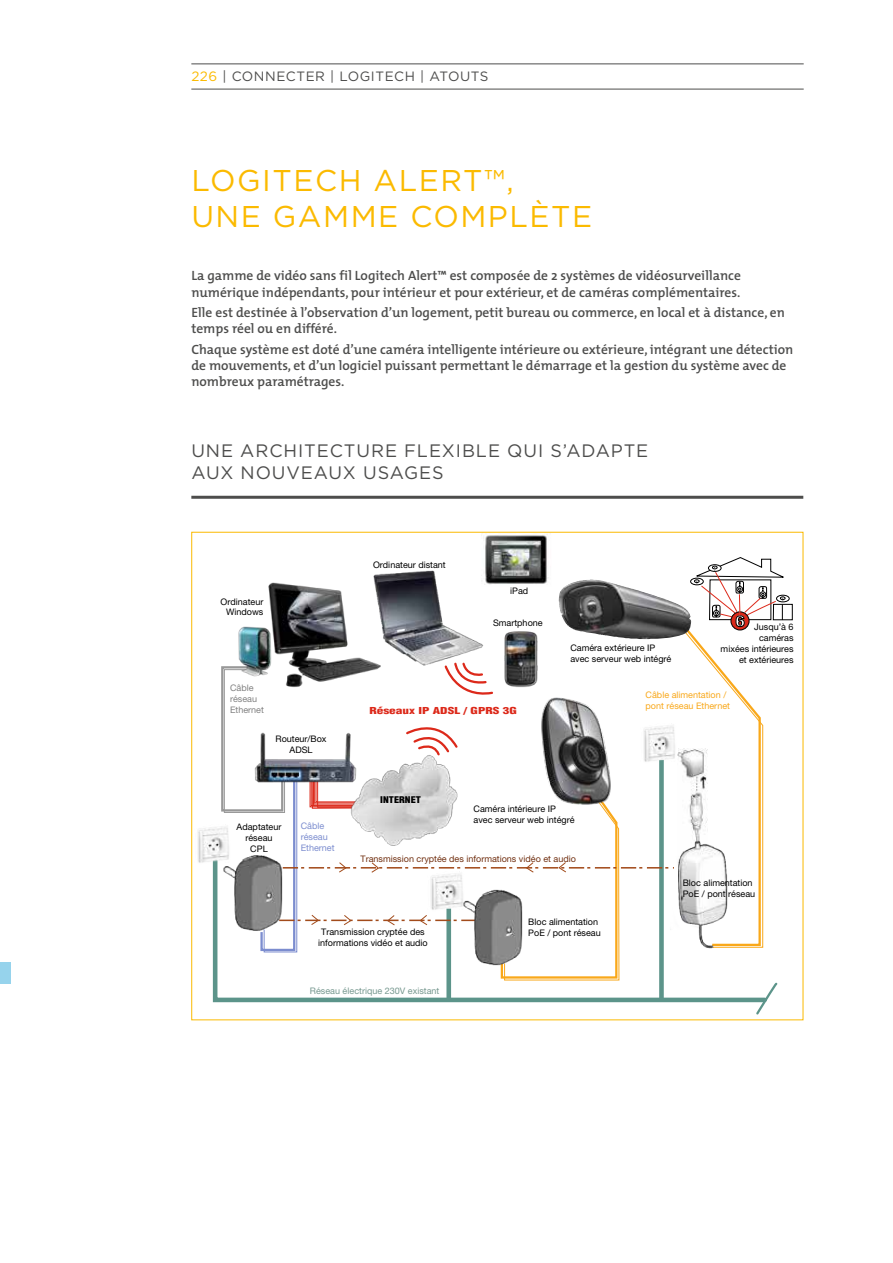
<style>
.page{position:relative;width:893px;height:1263px;background:#fff}
.page>*{position:absolute;margin:0;border:0;box-sizing:border-box;transform-origin:0 0}
.t1{font:30px/36px "Gotham HTF";letter-spacing:.05em;color:#fbba00}
.t2{font:18px/21.6px "Gotham HTF";letter-spacing:.05em;color:#4d4d4c}
.t3{font:700 condensed 15px "Helvetica Neue";color:#fff;scale:1.23 1}
.t4{font:600 13.5px/16.2px "The Mix";color:#4d4d4c}
.t5{font:13.5px "Gotham HTF";letter-spacing:.04em;color:#4d4d4c}
.t6{font:900 condensed 9.3px "Helvetica";color:#dc291a;scale:1.42 1}
.t7{font:9px/10.8px "Helvetica Neue";color:#000}
.t8{font:9px "Helvetica Neue";color:#713011}
.t9{font:9px/10.8px "Helvetica Neue";color:#f9a81a}
.t10{font:9px "Helvetica Neue";color:#76988f}
.t11{font:9px/10.8px "Helvetica Neue";color:#818181}
.t12{font:9px/10.8px "Helvetica Neue";color:#7c8dcf}
.t13{font:900 condensed 9px "Helvetica";color:#000;scale:1.14 1}
.s1{color:#fbba00}
</style>
<div class="page">
<div style="left:0;top:963px;width:11px;height:21px;background:#96d3ec"></div>
<hr style="left:191px;top:64px;width:613px;height:1px;background:#4d4d4c">
<hr style="left:191px;top:89px;width:613px;height:1px;background:#4d4d4c">
<hr style="left:191px;top:496px;width:612px;height:3px;background:#4d4d4c">
<svg style="left:212px;top:969px;width:543px;height:34px"></svg>
<div style="left:659px;top:760px;width:5px;height:240px;background:#5c948a"></div>
<svg style="left:755px;top:982px;width:23px;height:33px"></svg>
<div style="left:773px;top:604px;width:20px;height:16px;border:1px solid #000"></div>
<div style="left:776px;top:595px;width:14px;height:7px;border:1px solid #000;border-radius:50%"></div>
<svg style="left:690px;top:557px;width:97px;height:391px"></svg>
<img style="left:558px;top:580px;width:133px;height:59px">
<img style="left:373px;top:570px;width:111px;height:91px">
<img style="left:504px;top:631px;width:34px;height:30px">
<img style="left:677px;top:748px;width:30px;height:63px">
<img style="left:678px;top:811px;width:60px;height:138px">
<img style="left:674px;top:736px;width:1px;height:22px">
<img style="left:198px;top:827px;width:22px;height:142px">
<img style="left:438px;top:981px;width:114px;height:22px">
<img style="left:238px;top:580px;width:147px;height:81px">
<img style="left:482px;top:535px;width:67px;height:51px">
<svg style="left:220px;top:661px;width:454px;height:320px"></svg>
<img style="left:538px;top:695px;width:75px;height:112px">
<p class="t5" style="left:191px;top:69px;width:299px"><span class="s1">226</span> | CONNECTER | LOGITECH | ATOUTS</p>
<p class="t1" style="left:191px;top:162px;width:402px">LOGITECH ALERT™,<br>UNE GAMME COMPLÈTE</p>
<p class="t4" style="left:191px;top:267px;width:551px">La gamme de vidéo sans fil Logitech Alert™ est composée de 2 systèmes de vidéosurveillance numérique indépendants, pour intérieur et pour extérieur, et de caméras complémentaires.</p>
<p class="t4" style="left:191px;top:304px;width:595px">Elle est destinée à l’observation d’un logement, petit bureau ou commerce, en local et à distance, en temps réel ou en différé.</p>
<p class="t4" style="left:191px;top:341px;width:603px">Chaque système est doté d’une caméra intelligente intérieure ou extérieure, intégrant une détection de mouvements, et d’un logiciel puissant permettant le démarrage et la gestion du système avec de nombreux paramétrages.</p>
<p class="t2" style="left:191px;top:440px;width:458px">U NE ARCHITECTURE FLEXIBLE QUI S’ADAPTE<br>AUX NOUVEAUX USAGES</p>
<p class="t7" style="left:221px;top:596px;width:44px;text-align:right">Ordinateur<br>Windows</p>
<p class="t11" style="left:230px;top:682px;width:35px">Câble réseau<br>Ethernet</p>
<p class="t7" style="left:276px;top:733px;width:53px;text-align:center">Routeur/Box<br>ADSL</p>
<p class="t7" style="left:237px;top:822px;width:46px;text-align:center">Adaptateur réseau<br>CPL</p>
<p class="t12" style="left:301px;top:821px;width:35px">Câble réseau<br>Ethernet</p>
<p class="t7" style="left:373px;top:559px;width:74px">Ordinateur distant</p>
<p class="t7" style="left:510px;top:585px;width:20px">iPad</p>
<p class="t7" style="left:493px;top:618px;width:51px">Smartphone</p>
<p class="t6" style="left:369px;top:705px;width:105px">Réseaux IP ADSL / GPRS 3G</p>
<p class="t3" style="left:736px;top:612px;width:9px">6</p>
<p class="t7" style="left:721px;top:621px;width:75px;text-align:right">Jusqu’à 6 caméras<br>mixées intérieures et extérieures</p>
<p class="t7" style="left:570px;top:642px;width:103px">Caméra extérieure IP avec serveur web intégré</p>
<p class="t9" style="left:646px;top:689px;width:86px">Câble alimentation / pont réseau Ethernet</p>
<p class="t13" style="left:380px;top:794px;width:37px">INTERNET</p>
<p class="t7" style="left:473px;top:804px;width:103px">Caméra intérieure IP avec serveur web intégré</p>
<p class="t8" style="left:361px;top:853px;width:217px">Transmission cryptée des informations vidéo et audio</p>
<p class="t7" style="left:683px;top:877px;width:74px">Bloc alimentation<br>PoE / pont réseau</p>
<p class="t7" style="left:318px;top:926px;width:111px;text-align:center">Transmission cryptée des informations vidéo et audio</p>
<p class="t10" style="left:310px;top:985px;width:131px">Réseau électrique 230V existant</p>
<p class="t7" style="left:528px;top:916px;width:74px">Bloc alimentation<br>PoE / pont réseau</p>
</div>
